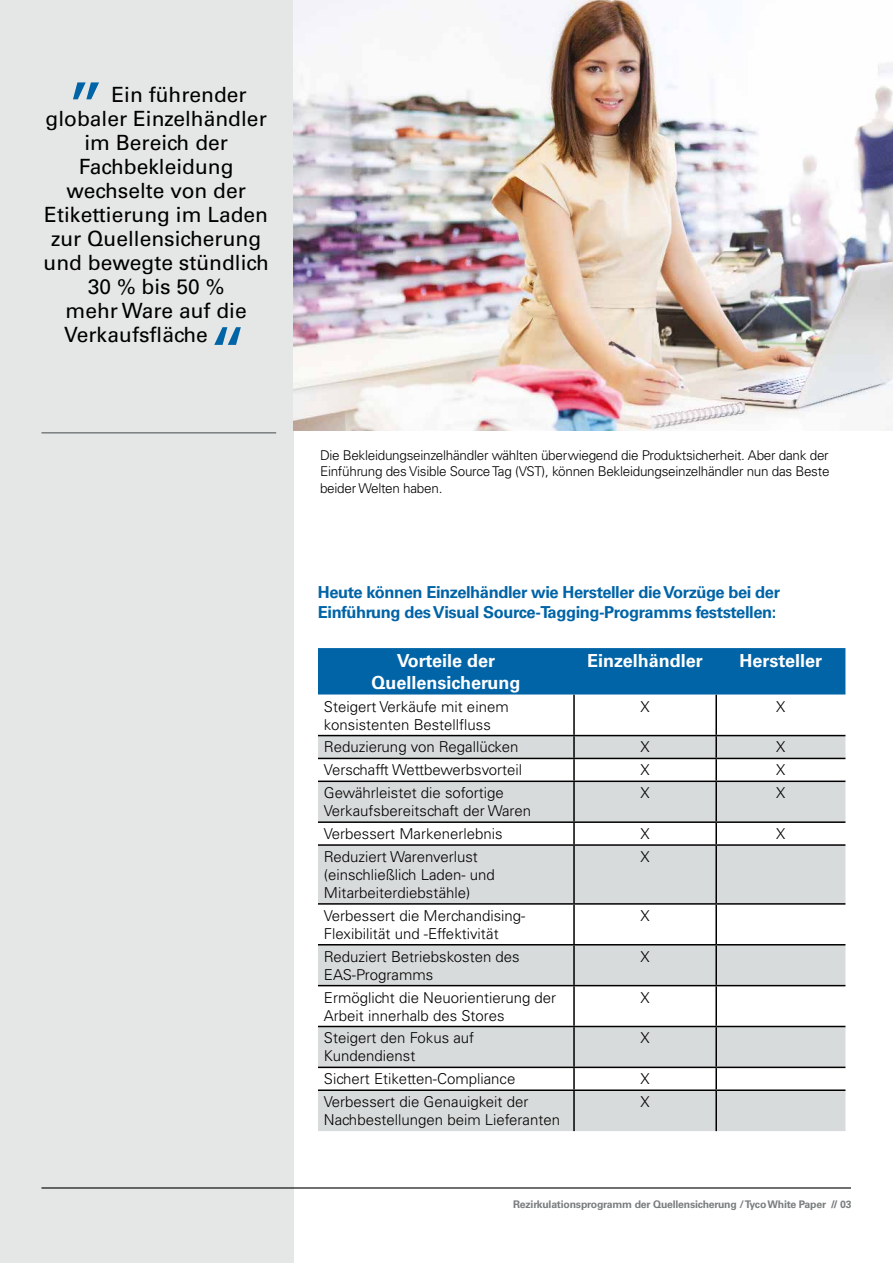
<style>
.page{position:relative;width:893px;height:1263px;background:#fff}
.page>*{position:absolute;margin:0;border:0;box-sizing:border-box;transform-origin:0 0}
.t1{font:72px "Univers LT Std";color:#0064a7}
.t2{font:21px "Univers LT Std";color:#000}
.t3{font:700 18px/21.6px "Univers LT Std";color:#fff;text-align:center}
.t4{font:700 16.5px/19.8px "Univers LT Std";letter-spacing:-.025em;color:#0064a7}
.t5{font:300 15px/18px "Univers LT Std";color:#000}
.t6{font:300 13.5px/16.5px "Univers LT Std";letter-spacing:-.02em;color:#000;text-align:justify}
.t7{font:700 10.5px "Univers LT Std";letter-spacing:-.02em;color:#7a7e7f}
.s1{font-weight:900}
</style>
<div class="page">
<div style="left:0;top:0;width:293px;height:1263px;background:#e5e7e7"></div>
<img style="left:293px;top:0;width:600px;height:431px">
<div style="left:318px;top:648px;width:527px;height:47px;background:#0064a7"></div>
<svg style="left:318px;top:736px;width:527px;height:395px;fill:#d8dbdb"></svg>
<hr style="left:573px;top:695px;width:2px;height:40px;background:#000">
<hr style="left:715px;top:695px;width:2px;height:40px;background:#000">
<hr style="left:318px;top:735px;width:256px;height:1px;background:#000">
<hr style="left:574px;top:735px;width:142px;height:1px;background:#000">
<hr style="left:573px;top:736px;width:2px;height:22px;background:#000">
<hr style="left:716px;top:735px;width:129px;height:1px;background:#000">
<hr style="left:715px;top:736px;width:2px;height:22px;background:#000">
<hr style="left:318px;top:758px;width:256px;height:1px;background:#000">
<hr style="left:574px;top:758px;width:142px;height:1px;background:#000">
<hr style="left:573px;top:759px;width:2px;height:21px;background:#000">
<hr style="left:716px;top:758px;width:129px;height:1px;background:#000">
<hr style="left:715px;top:759px;width:2px;height:21px;background:#000">
<hr style="left:318px;top:780px;width:256px;height:2px;background:#000">
<hr style="left:574px;top:780px;width:142px;height:2px;background:#000">
<hr style="left:573px;top:782px;width:2px;height:39px;background:#000">
<hr style="left:716px;top:780px;width:129px;height:2px;background:#000">
<hr style="left:715px;top:782px;width:2px;height:39px;background:#000">
<hr style="left:318px;top:821px;width:256px;height:2px;background:#000">
<hr style="left:574px;top:821px;width:142px;height:2px;background:#000">
<hr style="left:573px;top:823px;width:2px;height:21px;background:#000">
<hr style="left:716px;top:821px;width:129px;height:2px;background:#000">
<hr style="left:715px;top:823px;width:2px;height:21px;background:#000">
<hr style="left:318px;top:844px;width:256px;height:2px;background:#000">
<hr style="left:574px;top:844px;width:142px;height:2px;background:#000">
<hr style="left:573px;top:846px;width:2px;height:57px;background:#000">
<hr style="left:716px;top:844px;width:129px;height:2px;background:#000">
<hr style="left:715px;top:846px;width:2px;height:57px;background:#000">
<hr style="left:318px;top:903px;width:256px;height:2px;background:#000">
<hr style="left:574px;top:903px;width:142px;height:2px;background:#000">
<hr style="left:573px;top:905px;width:2px;height:39px;background:#000">
<hr style="left:716px;top:903px;width:129px;height:2px;background:#000">
<hr style="left:715px;top:905px;width:2px;height:39px;background:#000">
<hr style="left:318px;top:944px;width:256px;height:1px;background:#000">
<hr style="left:574px;top:944px;width:142px;height:1px;background:#000">
<hr style="left:573px;top:945px;width:2px;height:40px;background:#000">
<hr style="left:716px;top:944px;width:129px;height:1px;background:#000">
<hr style="left:715px;top:945px;width:2px;height:40px;background:#000">
<hr style="left:318px;top:985px;width:256px;height:1px;background:#000">
<hr style="left:574px;top:985px;width:142px;height:1px;background:#000">
<hr style="left:573px;top:986px;width:2px;height:40px;background:#000">
<hr style="left:716px;top:985px;width:129px;height:1px;background:#000">
<hr style="left:715px;top:986px;width:2px;height:40px;background:#000">
<hr style="left:318px;top:1026px;width:256px;height:1px;background:#000">
<hr style="left:574px;top:1026px;width:142px;height:1px;background:#000">
<hr style="left:573px;top:1027px;width:2px;height:39px;background:#000">
<hr style="left:716px;top:1026px;width:129px;height:1px;background:#000">
<hr style="left:715px;top:1027px;width:2px;height:39px;background:#000">
<hr style="left:318px;top:1066px;width:256px;height:2px;background:#000">
<hr style="left:574px;top:1066px;width:142px;height:2px;background:#000">
<hr style="left:573px;top:1068px;width:2px;height:21px;background:#000">
<hr style="left:716px;top:1066px;width:129px;height:2px;background:#000">
<hr style="left:715px;top:1068px;width:2px;height:21px;background:#000">
<hr style="left:318px;top:1089px;width:256px;height:2px;background:#000">
<hr style="left:574px;top:1089px;width:142px;height:2px;background:#000">
<hr style="left:573px;top:1091px;width:2px;height:40px;background:#000">
<hr style="left:716px;top:1089px;width:129px;height:2px;background:#000">
<hr style="left:715px;top:1091px;width:2px;height:40px;background:#000">
<hr style="left:41px;top:432px;width:235px;height:2px;background:#7a7e7f">
<hr style="left:41px;top:1187px;width:810px;height:1px;background:#000">
<h1 class="t1" style="left:66px;top:21px;width:42px">„</h1>
<h2 class="t2" style="left:111px;top:82px;width:137px">Ein führender</h2>
<h2 class="t2" style="left:46px;top:106px;width:223px">globaler Einzelhändler</h2>
<h2 class="t2" style="left:84px;top:130px;width:145px">im Bereich der</h2>
<h2 class="t2" style="left:79px;top:154px;width:156px">Fachbekleidung</h2>
<h2 class="t2" style="left:66px;top:178px;width:181px">wechselte von der</h2>
<h2 class="t2" style="left:44px;top:202px;width:225px">Etikettierung im Laden</h2>
<h2 class="t2" style="left:51px;top:226px;width:212px">zur Quellensicherung</h2>
<h2 class="t2" style="left:44px;top:250px;width:227px">und bewegte stündlich</h2>
<h2 class="t2" style="left:88px;top:274px;width:138px">30 % bis 50 %</h2>
<h2 class="t2" style="left:66px;top:298px;width:183px">mehr Ware auf die</h2>
<h2 class="t2" style="left:64px;top:322px;width:145px">Verkaufsfläche</h2>
<h1 class="t1" style="left:208px;top:311px;width:42px">“</h1>
<p class="t6" style="left:320px;top:447px;width:511px">Die Bekleidungseinzelhändler wählten überwiegend die Produktsicherheit. Aber dank der Einführung des Visible Source Tag (VST), können Bekleidungseinzelhändler nun das Beste beider Welten haben.</p>
<p class="t4" style="left:318px;top:582px;width:464px">Heute können Einzelhändler wie Hersteller die Vorzüge bei der<br>Einführung des Visual Source-Tagging-Programms feststellen:</p>
<p class="t3" style="left:372px;top:650px;width:150px">Vorteile der<br>Quellensicherung</p>
<p class="t3" style="left:587px;top:650px;width:117px">Einzelhändler</p>
<p class="t3" style="left:739px;top:650px;width:84px">Hersteller</p>
<p class="t5" style="left:324px;top:697px;width:186px">Steigert Verkäufe mit einem konsistenten Bestellfluss</p>
<p class="t5" style="left:640px;top:697px;width:11px">X</p>
<p class="t5" style="left:776px;top:697px;width:11px">X</p>
<p class="t5" style="left:324px;top:738px;width:196px">Reduzierung von Regallücken</p>
<p class="t5" style="left:640px;top:738px;width:11px">X</p>
<p class="t5" style="left:776px;top:738px;width:11px">X</p>
<p class="t5" style="left:324px;top:761px;width:200px">Verschafft Wettbewerbsvorteil</p>
<p class="t5" style="left:640px;top:761px;width:11px">X</p>
<p class="t5" style="left:776px;top:761px;width:11px">X</p>
<p class="t5" style="left:324px;top:784px;width:209px">Gewährleistet die sofortige<br>Verkaufsbereitschaft der Waren</p>
<p class="t5" style="left:640px;top:784px;width:11px">X</p>
<p class="t5" style="left:776px;top:784px;width:11px">X</p>
<p class="t5" style="left:324px;top:825px;width:180px">Verbessert Markenerlebnis</p>
<p class="t5" style="left:640px;top:825px;width:11px">X</p>
<p class="t5" style="left:776px;top:825px;width:11px">X</p>
<p class="t5" style="left:324px;top:847px;width:173px">Reduziert Warenverlust (einschließlich Laden- und<br>Mitarbeiterdiebstähle)</p>
<p class="t5" style="left:640px;top:847px;width:11px">X</p>
<p class="t5" style="left:324px;top:906px;width:203px">Verbessert die Merchandising-<br>Flexibilität und -Effektivität</p>
<p class="t5" style="left:640px;top:906px;width:11px">X</p>
<p class="t5" style="left:324px;top:947px;width:197px">Reduziert Betriebskosten des<br>EAS-Programms</p>
<p class="t5" style="left:640px;top:947px;width:11px">X</p>
<p class="t5" style="left:324px;top:988px;width:234px">Ermöglicht die Neuorientierung der<br>Arbeit innerhalb des Stores</p>
<p class="t5" style="left:640px;top:988px;width:11px">X</p>
<p class="t5" style="left:324px;top:1029px;width:152px">Steigert den Fokus auf<br>Kundendienst</p>
<p class="t5" style="left:640px;top:1029px;width:11px">X</p>
<p class="t5" style="left:324px;top:1070px;width:193px">Sichert Etiketten-Compliance</p>
<p class="t5" style="left:640px;top:1070px;width:11px">X</p>
<p class="t5" style="left:324px;top:1093px;width:238px">Verbessert die Genauigkeit der<br>Nachbestellungen beim Lieferanten</p>
<p class="t5" style="left:640px;top:1093px;width:11px">X</p>
<p class="t7" style="left:513px;top:1198px;width:340px">Rezirkulationsprogramm der Quellensicherung / Tyco White Paper <span class="s1">//</span> 03</p>
</div>
